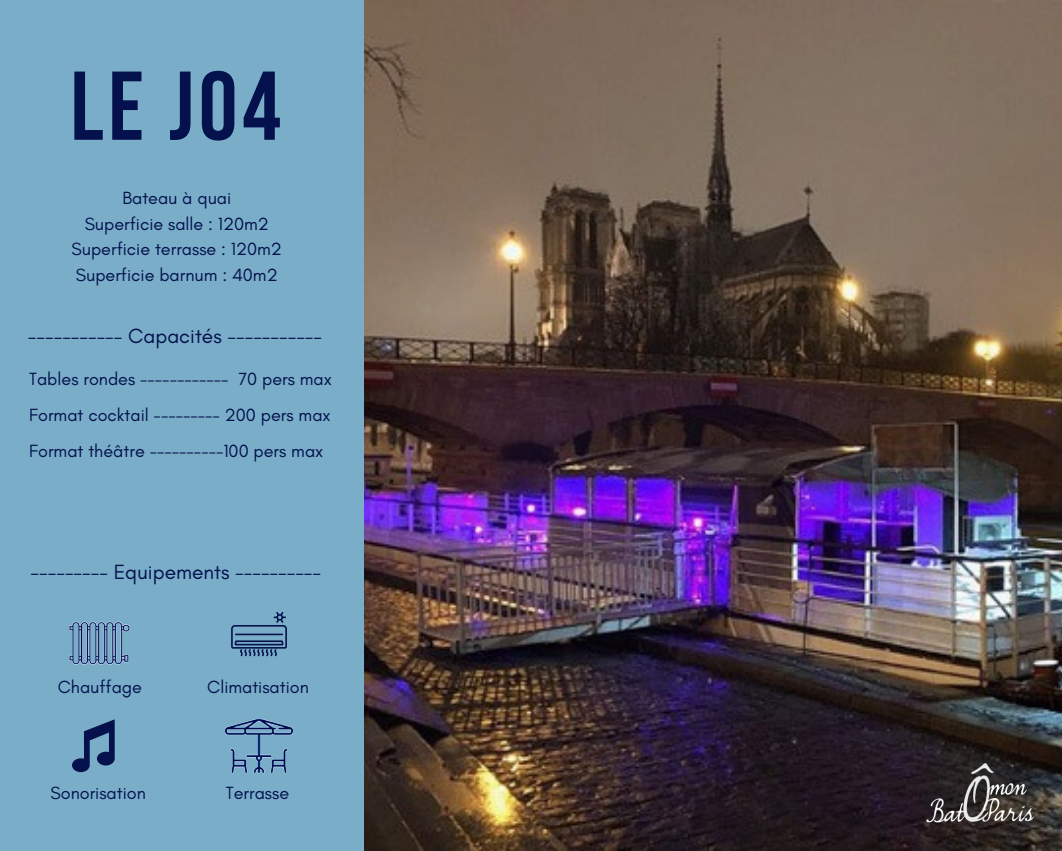
<style>
.page{position:relative;width:1062px;height:851px;background:#fff}
.page>*{position:absolute;margin:0;border:0;box-sizing:border-box;transform-origin:0 0}
.t1{font:700 97.35px "Bebas Neue";color:#04114d}
.t2{font:21px "Glacial Indifference";color:#04114d}
.t3{font:18px "Glacial Indifference";color:#04114d}
</style>
<div class="page">
<div style="left:0;top:0;width:1062px;height:850px;background:#7aaec8"></div>
<img style="left:364px;top:0;width:698px;height:850px">
<img style="left:927px;top:757px;width:106px;height:65px">
<svg style="left:72px;top:719px;width:43px;height:53px"></svg>
<svg style="left:231px;top:611px;width:56px;height:45px"></svg>
<img style="left:225px;top:718px;width:68px;height:56px">
<img style="left:69px;top:621px;width:61px;height:44px">
<p class="t1" style="left:70px;top:67px;width:212px">LE J04</p>
<p class="t3" style="left:122px;top:187px;width:110px">Bateau à quai</p>
<p class="t3" style="left:85px;top:212px;width:186px">Superficie salle : 120m2</p>
<p class="t3" style="left:72px;top:238px;width:212px">Superficie terrasse : 120m2</p>
<p class="t3" style="left:76px;top:264px;width:203px">Superficie barnum : 40m2</p>
<p class="t2" style="left:28px;top:323px;width:296px">----------- Capacités -----------</p>
<p class="t3" style="left:29px;top:367px;width:304px">Tables rondes ------------ 70 pers max</p>
<p class="t3" style="left:29px;top:403px;width:303px">Format cocktail --------- 200 pers max</p>
<p class="t3" style="left:29px;top:439px;width:296px">Format théâtre ----------100 pers max</p>
<p class="t2" style="left:31px;top:559px;width:292px">--------- Equipements ----------</p>
<p class="t3" style="left:58px;top:675px;width:86px">Chauffage</p>
<p class="t3" style="left:50px;top:781px;width:97px">Sonorisation</p>
<p class="t3" style="left:207px;top:676px;width:103px">Climatisation</p>
<p class="t3" style="left:226px;top:781px;width:65px">Terrasse</p>
</div>
